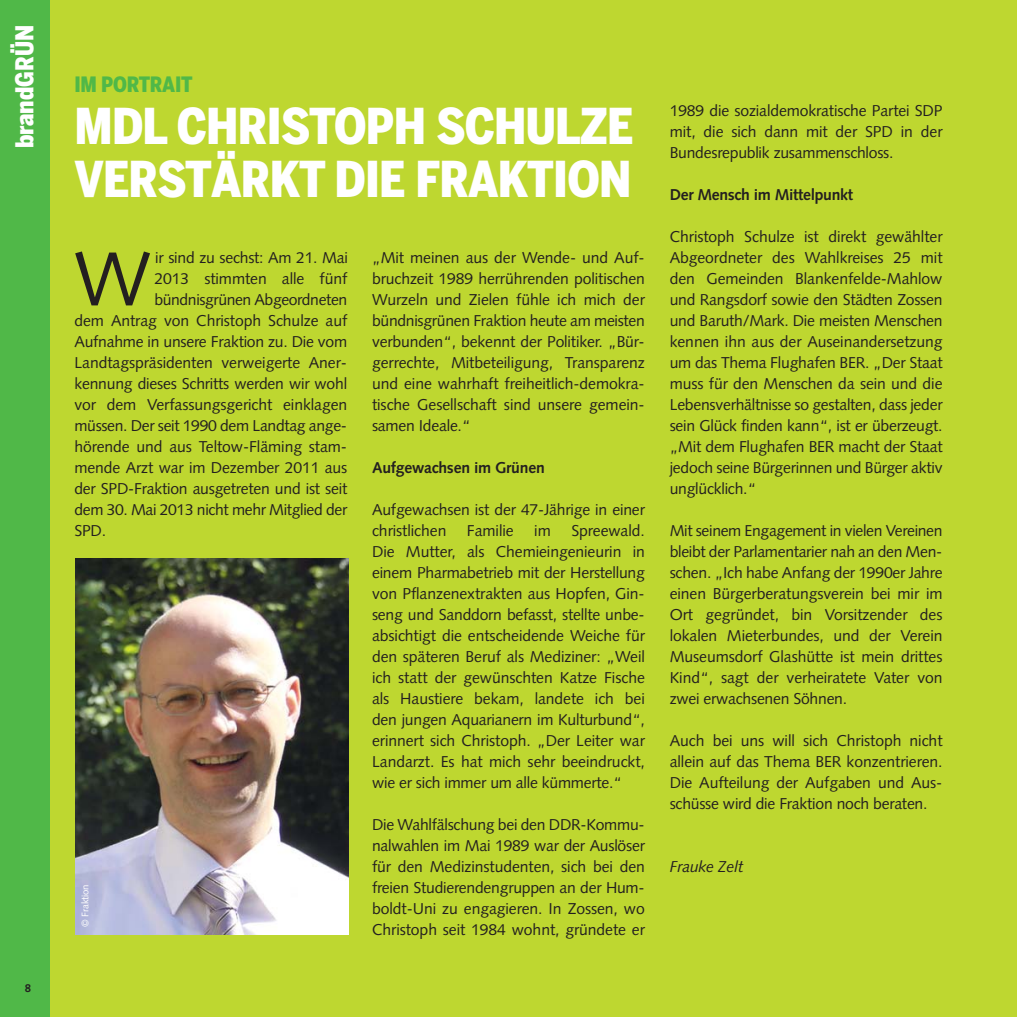
<style>
.page{position:relative;width:1017px;height:1017px;background:#fff}
.page>*{position:absolute;margin:0;border:0;box-sizing:border-box;transform-origin:0 0}
.t1{font:76.48px "Syntax";color:#231f20}
.t2{font:900 49px/52.5px "Benton Sans Cond";letter-spacing:-.015em;color:#fff}
.t3{font:900 24.5px "Benton Sans Cond";color:#fff}
.t4{font:900 21px "Benton Sans Cond";letter-spacing:-.015em;color:#50b848}
.t5{font:15.75px/21px "Syntax";letter-spacing:-.01em;color:#231f20;text-align:justify}
.t6{font:700 15.75px "Syntax";letter-spacing:-.02em;color:#231f20}
.t7{font:italic 15.75px "Syntax";letter-spacing:-.015em;color:#231f20}
.t8{font:700 11.38px "Syntax";color:#231f20}
.t9{font:9.62px "Syntax";letter-spacing:-.015em;color:#fff}
</style>
<div class="page">
<div style="left:38px;top:0;width:979px;height:1017px;background:#bed730"></div>
<img style="left:76px;top:558px;width:272px;height:376px">
<div style="left:0;top:0;width:50px;height:1017px;background:#50b848"></div>
<h3 class="t3" style="left:15px;top:148px;width:125px;rotate:-90deg">brandGRÜN</h3>
<p class="t8" style="left:25px;top:983px;width:8px">8</p>
<h3 class="t4" style="left:74px;top:76px;width:120px">IM PORTRAIT</h3>
<h2 class="t2" style="left:74px;top:105px;width:560px">MDL CHRISTOPH SCHULZE<br>VERSTÄRKT DIE FRAKTION</h2>
<h1 class="t1" style="left:74px;top:248px;width:78px">W</h1>
<p class="t5" style="left:155px;top:249px;width:194px">ir sind zu sechst: Am 21. Mai</p>
<p class="t5" style="left:154px;top:270px;width:194px">2013 stimmten alle fünf</p>
<p class="t5" style="left:154px;top:291px;width:194px">bündnisgrünen Abgeordneten</p>
<p class="t5" style="left:74px;top:312px;width:274px">dem Antrag von Christoph Schulze auf</p>
<p class="t5" style="left:74px;top:333px;width:274px">Aufnahme in unsere Fraktion zu. Die vom</p>
<p class="t5" style="left:74px;top:354px;width:274px">Landtagspräsidenten verweigerte Aner-</p>
<p class="t5" style="left:74px;top:375px;width:274px">kennung dieses Schritts werden wir wohl</p>
<p class="t5" style="left:74px;top:396px;width:274px">vor dem Verfassungsgericht einklagen</p>
<p class="t5" style="left:74px;top:417px;width:274px">müssen. Der seit 1990 dem Landtag ange-</p>
<p class="t5" style="left:74px;top:438px;width:274px">hörende und aus Teltow-Fläming stam-</p>
<p class="t5" style="left:74px;top:459px;width:274px">mende Arzt war im Dezember 2011 aus</p>
<p class="t5" style="left:74px;top:480px;width:274px">der SPD-Fraktion ausgetreten und ist seit</p>
<p class="t5" style="left:74px;top:501px;width:274px">dem 30. Mai 2013 nicht mehr Mitglied der</p>
<p class="t5" style="left:74px;top:522px;width:33px">SPD.</p>
<p class="t9" style="left:81px;top:927px;width:44px;rotate:-90deg">© Fraktion</p>
<p class="t5" style="left:372px;top:249px;width:274px">„Mit meinen aus der Wende- und Auf&shy;bruchzeit 1989 herrührenden politischen Wurzeln und Zielen fühle ich mich der bündnisgrünen Fraktion heute am meisten verbunden“, bekennt der Politiker. „Bür&shy;gerrechte, Mitbeteiligung, Transparenz und eine wahrhaft freiheitlich-demokra - tische Gesellschaft sind unsere gemein - samen Ideale.“</p>
<p class="t6" style="left:372px;top:462px;width:174px">Aufgewachsen im Grünen</p>
<p class="t5" style="left:372px;top:501px;width:274px">Aufgewachsen ist der 47-Jährige in einer christlichen</p>
<p class="t5" style="left:372px;top:522px;width:274px;text-indent:199px">Spreewald.<br>Die Mutter, als Chemieingenieurin in einem Pharmabetrieb mit der Herstellung von Pflanzenextrakten aus Hopfen, Gin&shy;seng und Sanddorn befasst, stellte unbe&shy;absichtigt die entscheidende Weiche für den späteren Beruf als Mediziner: „Weil ich statt der gewünschten Katze Fische als Haustiere bekam, landete ich bei den jungen Aquarianern im Kulturbund“, erinnert sich Christoph. „Der Leiter war Landarzt. Es hat mich sehr beeindruckt, wie er sich immer um alle kümmerte.“</p>
<p class="t5" style="left:372px;top:816px;width:274px">Die Wahlfälschung bei den DDR-Kommu&shy;nalwahlen im Mai 1989 war der Auslöser für den Medizinstudenten, sich bei den freien Studierendengruppen an der Hum&shy;boldt-Uni zu engagieren. In Zossen, wo Christoph seit 1984 wohnt, gründete er</p>
<p class="t5" style="left:467px;top:522px;width:48px">Familie</p>
<p class="t5" style="left:534px;top:522px;width:18px">im</p>
<p class="t5" style="left:670px;top:102px;width:274px">1989 die sozialdemokratische Partei SDP mit, die sich dann mit der SPD in der Bundesrepublik zusammenschloss.</p>
<p class="t6" style="left:670px;top:189px;width:185px">Der Mensch im Mittelpunkt</p>
<p class="t5" style="left:670px;top:228px;width:274px">Christoph Schulze ist direkt gewählter Abgeordneter des Wahlkreises 25 mit den Gemeinden Blankenfelde-Mahlow und Rangsdorf sowie den Städten Zossen und Baruth/Mark. Die meisten Menschen kennen ihn aus der Auseinandersetzung um das Thema Flughafen BER. „Der Staat muss für den Menschen da sein und die Lebensverhältnisse so gestalten, dass jeder sein Glück finden kann“, ist er überzeugt. „Mit dem Flughafen BER macht der Staat jedoch seine Bürgerinnen und Bürger aktiv unglücklich.“</p>
<p class="t5" style="left:670px;top:522px;width:274px">Mit seinem Engagement in vielen Vereinen bleibt der Parlamentarier nah an den Men&shy;schen. „Ich habe Anfang der 1990er Jahre einen Bürgerberatungsverein bei mir im Ort gegründet, bin Vorsitzender des lokalen Mieterbundes, und der Verein Museumsdorf Glashütte ist mein drittes Kind“, sagt der verheiratete Vater von zwei erwachsenen Söhnen.</p>
<p class="t5" style="left:670px;top:732px;width:274px">Auch bei uns will sich Christoph nicht allein auf das Thema BER konzentrieren.<br>Die Aufteilung der Aufgaben und Aus&shy;schüsse wird die Fraktion noch beraten.</p>
<p class="t7" style="left:670px;top:861px;width:75px">Frauke Zelt</p>
</div>
